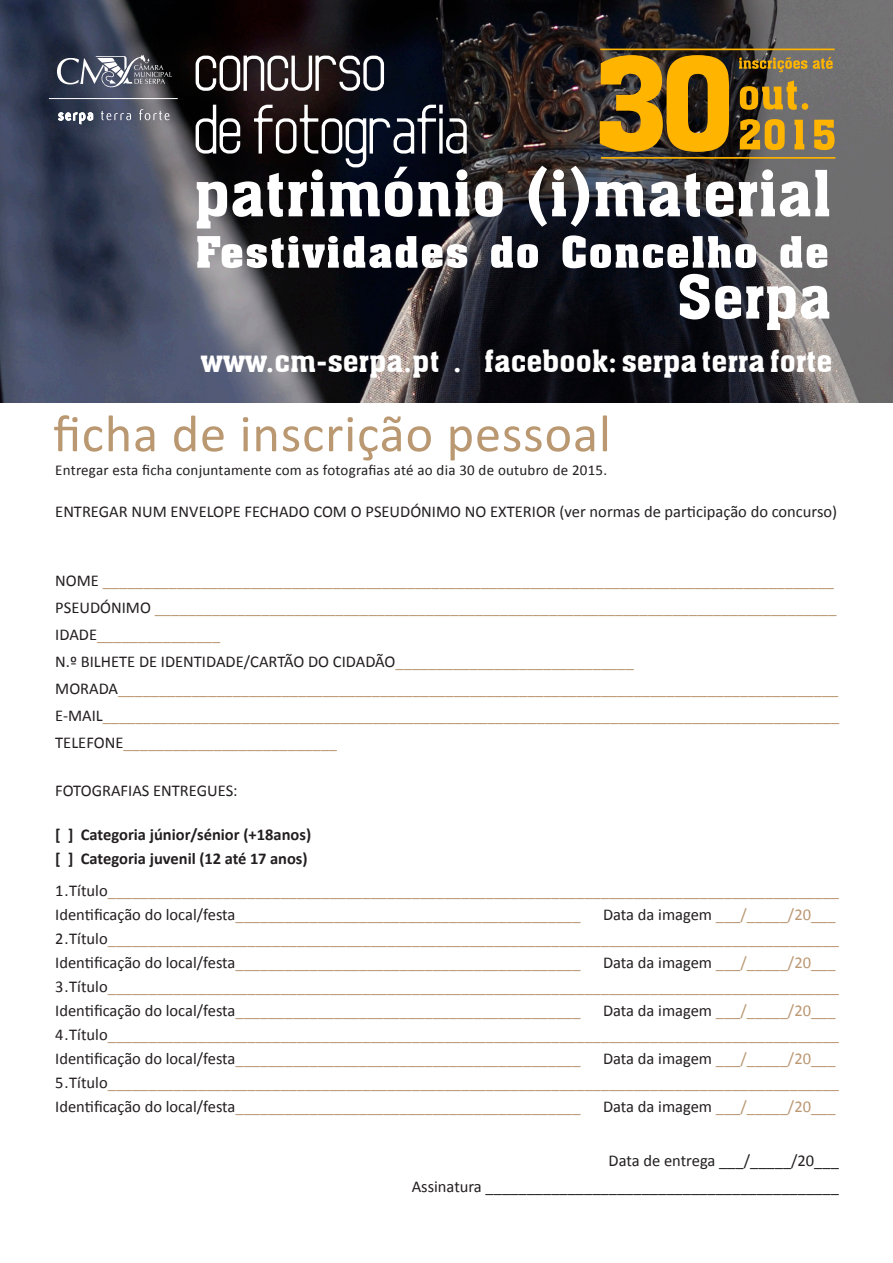
<style>
.page{position:relative;width:893px;height:1263px;background:#fff}
.page>*{position:absolute;margin:0;border:0;box-sizing:border-box;transform-origin:0 0}
.t1{font:52.5px "Calibri";letter-spacing:.015em;color:#ba9872}
.t2{font:30px "Aachen BT";color:#fff}
.t3{font:16.5px/27px "Calibri";color:#ba9872}
.t4{font:16.5px "Calibri";color:#231f20}
.t5{font:700 16.5px "Calibri";color:#231f20}
.t6{font:15px "Calibri";letter-spacing:.015em;color:#231f20}
.s1{color:#231f20}
.s2{color:#ba9872}
</style>
<div class="page">
<img style="left:0;top:0;width:893px;height:403px">
<hr style="left:49px;top:98px;width:129px;height:1px;background:#fff">
<svg style="left:58px;top:112px;width:35px;height:12px"></svg>
<svg style="left:101px;top:111px;width:30px;height:9px"></svg>
<svg style="left:139px;top:109px;width:31px;height:11px"></svg>
<svg style="left:57px;top:55px;width:115px;height:33px;background:#646874"></svg>
<svg style="left:475px;top:181px;width:28px;height:36px"></svg>
<svg style="left:529px;top:166px;width:60px;height:61px"></svg>
<svg style="left:596px;top:173px;width:104px;height:44px"></svg>
<svg style="left:706px;top:181px;width:27px;height:36px"></svg>
<svg style="left:739px;top:169px;width:90px;height:48px"></svg>
<svg style="left:196px;top:105px;width:273px;height:123px"></svg>
<svg style="left:196px;top:56px;width:188px;height:35px"></svg>
<svg style="left:197px;top:236px;width:270px;height:32px"></svg>
<svg style="left:491px;top:236px;width:47px;height:32px"></svg>
<svg style="left:563px;top:235px;width:193px;height:33px"></svg>
<svg style="left:780px;top:236px;width:47px;height:32px"></svg>
<svg style="left:680px;top:274px;width:149px;height:56px"></svg>
<svg style="left:740px;top:119px;width:45px;height:31px"></svg>
<svg style="left:794px;top:120px;width:10px;height:29px"></svg>
<svg style="left:814px;top:120px;width:21px;height:30px"></svg>
<svg style="left:740px;top:80px;width:68px;height:30px;background:#9d7c2e"></svg>
<svg style="left:600px;top:55px;width:129px;height:97px;background:#b8850d"></svg>
<svg style="left:739px;top:57px;width:68px;height:15px"></svg>
<svg style="left:813px;top:57px;width:20px;height:12px"></svg>
<hr style="left:600px;top:49px;width:235px;height:1px;background:#ffb400">
<hr style="left:601px;top:157px;width:234px;height:2px;background:#ffb400">
<p class="t2" style="left:201px;top:342px;width:633px">www.cm-serpa.pt . facebook: serpa terra forte</p>
<p class="t1" style="left:53px;top:400px;width:559px">ficha de inscrição pessoal</p>
<p class="t6" style="left:55px;top:460px;width:553px">Entregar esta ficha conjuntamente com as fotografias até ao dia 30 de outubro de 2015.</p>
<p class="t4" style="left:55px;top:501px;width:783px">ENTREGAR NUM ENVELOPE FECHADO COM O PSEUDÓNIMO NO EXTERIOR (ver normas de participação do concurso)</p>
<p class="t3" style="left:55px;top:567px;width:783px"><span class="s1">NOME</span> _________________________________________________________________________________________<br><span class="s1">PSEUDÓNIMO</span> ___________________________________________________________________________________</p>
<p class="t3" style="left:55px;top:621px;width:167px"><span class="s1">IDADE</span>_______________</p>
<p class="t4" style="left:55px;top:651px;width:580px">N.º BILHETE DE IDENTIDADE/CARTÃO DO CIDADÃO<span class="s2">_____________________________</span></p>
<p class="t3" style="left:55px;top:675px;width:785px"><span class="s1">MORADA</span>________________________________________________________________________________________</p>
<p class="t3" style="left:55px;top:702px;width:786px"><span class="s1">E-MAIL</span>__________________________________________________________________________________________</p>
<p class="t3" style="left:55px;top:729px;width:283px"><span class="s1">TELEFONE</span>__________________________</p>
<p class="t4" style="left:55px;top:780px;width:184px">FOTOGRAFIAS ENTREGUES:</p>
<p class="t5" style="left:55px;top:823px;width:257px">[ ] Categoria júnior/sénior (+18anos)</p>
<p class="t5" style="left:55px;top:847px;width:254px">[ ] Categoria juvenil (12 até 17 anos)</p>
<p class="t3" style="left:55px;top:877px;width:785px"><span class="s1">1 . Título</span>_________________________________________________________________________________________</p>
<p class="t3" style="left:55px;top:901px;width:527px"><span class="s1">Identificação do local/festa</span>__________________________________________</p>
<p class="t3" style="left:603px;top:901px;width:234px"><span class="s1">Data da imagem</span> ___/_____/20___</p>
<p class="t3" style="left:55px;top:925px;width:785px"><span class="s1">2 . Título</span>_________________________________________________________________________________________</p>
<p class="t3" style="left:55px;top:949px;width:527px"><span class="s1">Identificação do local/festa</span>__________________________________________</p>
<p class="t3" style="left:603px;top:949px;width:234px"><span class="s1">Data da imagem</span> ___/_____/20___</p>
<p class="t3" style="left:55px;top:973px;width:785px"><span class="s1">3 . Título</span>_________________________________________________________________________________________</p>
<p class="t3" style="left:55px;top:997px;width:527px"><span class="s1">Identificação do local/festa</span>__________________________________________</p>
<p class="t3" style="left:603px;top:997px;width:234px"><span class="s1">Data da imagem</span> ___/_____/20___</p>
<p class="t3" style="left:55px;top:1021px;width:785px"><span class="s1">4 . Título</span>_________________________________________________________________________________________</p>
<p class="t3" style="left:55px;top:1045px;width:527px"><span class="s1">Identificação do local/festa</span>__________________________________________</p>
<p class="t3" style="left:603px;top:1045px;width:234px"><span class="s1">Data da imagem</span> ___/_____/20___</p>
<p class="t3" style="left:55px;top:1069px;width:785px"><span class="s1">5 . Título</span>_________________________________________________________________________________________</p>
<p class="t3" style="left:55px;top:1093px;width:527px"><span class="s1">Identificação do local/festa</span>__________________________________________</p>
<p class="t3" style="left:603px;top:1093px;width:234px"><span class="s1">Data da imagem</span> ___/_____/20___</p>
<p class="t4" style="left:608px;top:1150px;width:232px">Data de entrega ___/_____/20___</p>
<p class="t4" style="left:412px;top:1176px;width:429px">Assinatura ___________________________________________</p>
</div>
